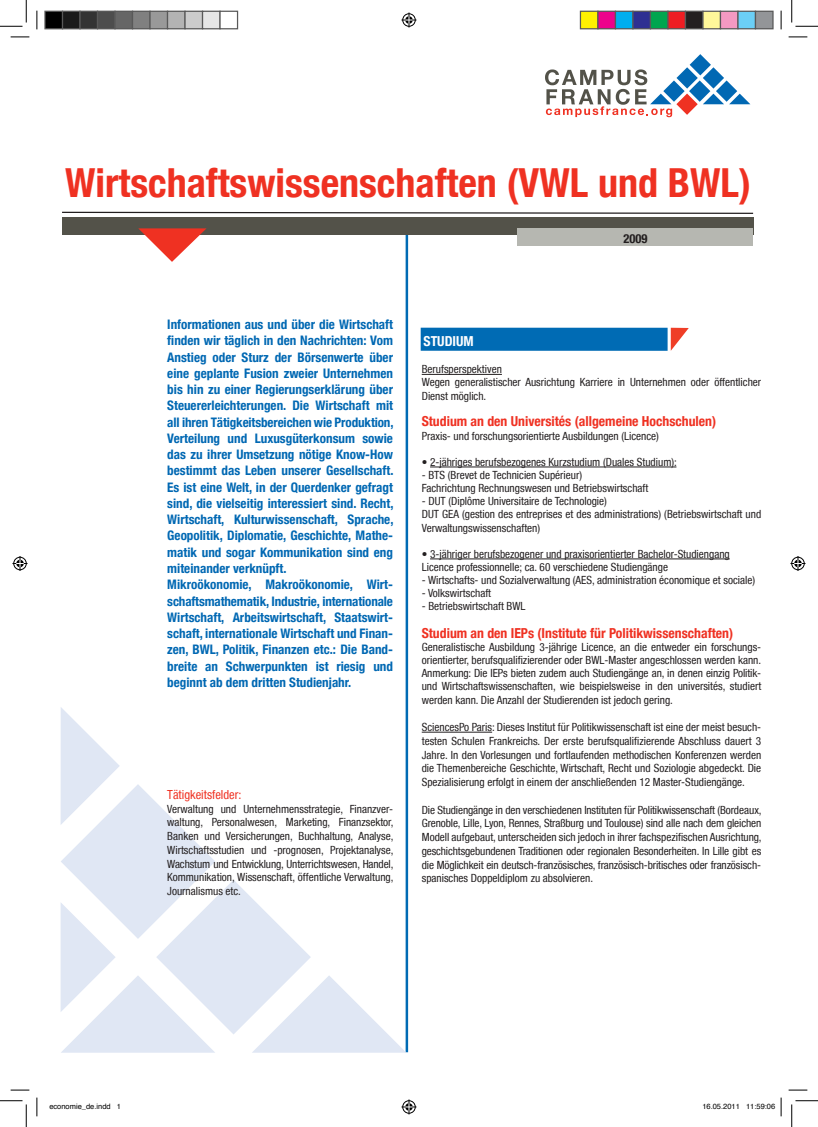
<style>
.page{position:relative;width:818px;height:1127px;background:#fff}
.page>*{position:absolute;margin:0;border:0;box-sizing:border-box;transform-origin:0 0}
.t1{font:700 condensed 40px "Helvetica Neue LT";color:#ef3122}
.t2{font:700 condensed 13.75px "Helvetica Neue LT";color:#ef3122}
.t3{font:700 condensed 13.75px "Helvetica Neue LT";color:#fff}
.t4{font:700 condensed 13.12px/16.2px "Helvetica Neue LT";color:#0168b3}
.t5{font:condensed 12.5px "Helvetica Neue LT";color:#ef3122}
.t6{font:700 condensed 12.5px "Helvetica Neue LT";color:#231f20}
.t7{font:condensed 11.25px/13.8px "Helvetica Neue LT";color:#231f20}
.t8{font:7.5px "Helvetica";color:#000}
</style>
<div class="page">
<div style="left:421px;top:327px;width:246px;height:24px;background:#006bb4"></div>
<svg style="left:671px;top:327px;width:18px;height:24px"></svg>
<svg style="left:545px;top:54px;width:205px;height:63px"></svg>
<div style="left:62px;top:217px;width:691px;height:17px;background:#535249"></div>
<svg style="left:62px;top:211px;width:692px;height:3px"></svg>
<div style="left:518px;top:228px;width:235px;height:17px;background:#b6b7b1"></div>
<svg style="left:61px;top:228px;width:347px;height:824px"></svg>
<hr style="left:422px;top:374px;width:80px;height:1px;background:#231f20">
<hr style="left:430px;top:466px;width:246px;height:1px;background:#231f20">
<hr style="left:430px;top:558px;width:300px;height:1px;background:#231f20">
<hr style="left:422px;top:731px;width:70px;height:1px;background:#231f20">
<svg style="left:11px;top:36px;width:18px;height:2px"></svg>
<svg style="left:788px;top:36px;width:19px;height:2px"></svg>
<svg style="left:11px;top:1089px;width:18px;height:1px"></svg>
<svg style="left:788px;top:1089px;width:19px;height:1px"></svg>
<svg style="left:36px;top:11px;width:2px;height:18px"></svg>
<svg style="left:36px;top:1097px;width:2px;height:18px"></svg>
<svg style="left:780px;top:11px;width:2px;height:18px"></svg>
<svg style="left:0;top:0;width:27px;height:27px"></svg>
<svg style="left:0;top:1100px;width:27px;height:26px"></svg>
<svg style="left:791px;top:0;width:27px;height:27px"></svg>
<svg style="left:791px;top:1100px;width:27px;height:26px"></svg>
<svg style="left:401px;top:13px;width:15px;height:15px"></svg>
<svg style="left:401px;top:1099px;width:15px;height:15px"></svg>
<svg style="left:13px;top:556px;width:15px;height:15px"></svg>
<svg style="left:790px;top:556px;width:15px;height:15px"></svg>
<div style="left:45px;top:11px;width:18px;height:18px;background:#000"></div>
<div style="left:44px;top:11px;width:19px;height:18px;border:1px solid #595959"></div>
<div style="left:63px;top:11px;width:17px;height:18px;background:#1a1a1a"></div>
<div style="left:62px;top:11px;width:19px;height:18px;border:1px solid #595959"></div>
<div style="left:80px;top:11px;width:18px;height:18px;background:#333"></div>
<div style="left:79px;top:11px;width:19px;height:18px;border:1px solid #595959"></div>
<div style="left:98px;top:11px;width:17px;height:18px;background:#4d4d4d"></div>
<div style="left:97px;top:11px;width:19px;height:18px;border:1px solid #595959"></div>
<div style="left:115px;top:11px;width:18px;height:18px;background:#666"></div>
<div style="left:114px;top:11px;width:19px;height:18px;border:1px solid #595959"></div>
<div style="left:133px;top:11px;width:17px;height:18px;background:#808080"></div>
<div style="left:132px;top:11px;width:19px;height:18px;border:1px solid #595959"></div>
<div style="left:150px;top:11px;width:18px;height:18px;background:#999"></div>
<div style="left:149px;top:11px;width:19px;height:18px;border:1px solid #595959"></div>
<div style="left:168px;top:11px;width:17px;height:18px;background:#b3b3b3"></div>
<div style="left:167px;top:11px;width:19px;height:18px;border:1px solid #595959"></div>
<div style="left:185px;top:11px;width:18px;height:18px;background:#ccc"></div>
<div style="left:184px;top:11px;width:19px;height:18px;border:1px solid #595959"></div>
<div style="left:203px;top:11px;width:17px;height:18px;background:#e6e6e6"></div>
<div style="left:202px;top:11px;width:19px;height:18px;border:1px solid #595959"></div>
<div style="left:219px;top:11px;width:19px;height:18px;border:1px solid #595959"></div>
<div style="left:580px;top:11px;width:18px;height:18px;background:#fff101"></div>
<div style="left:580px;top:11px;width:18px;height:18px;border:1px solid #595959"></div>
<div style="left:598px;top:11px;width:17px;height:18px;background:#ed028c"></div>
<div style="left:597px;top:11px;width:19px;height:18px;border:1px solid #595959"></div>
<div style="left:615px;top:11px;width:18px;height:18px;background:#00aeef"></div>
<div style="left:615px;top:11px;width:18px;height:18px;border:1px solid #595959"></div>
<div style="left:633px;top:11px;width:17px;height:18px;background:#2e3092"></div>
<div style="left:632px;top:11px;width:19px;height:18px;border:1px solid #595959"></div>
<div style="left:650px;top:11px;width:18px;height:18px;background:#00a54f"></div>
<div style="left:650px;top:11px;width:18px;height:18px;border:1px solid #595959"></div>
<div style="left:668px;top:11px;width:17px;height:18px;background:#ee1d23"></div>
<div style="left:667px;top:11px;width:19px;height:18px;border:1px solid #595959"></div>
<div style="left:685px;top:11px;width:18px;height:18px;background:#231f20"></div>
<div style="left:685px;top:11px;width:18px;height:18px;border:1px solid #595959"></div>
<div style="left:703px;top:11px;width:17px;height:18px;background:#fff79a"></div>
<div style="left:702px;top:11px;width:19px;height:18px;border:1px solid #595959"></div>
<div style="left:720px;top:11px;width:18px;height:18px;background:#f499c2"></div>
<div style="left:720px;top:11px;width:18px;height:18px;border:1px solid #595959"></div>
<div style="left:738px;top:11px;width:17px;height:18px;background:#6bcff6"></div>
<div style="left:737px;top:11px;width:19px;height:18px;border:1px solid #595959"></div>
<div style="left:755px;top:11px;width:18px;height:18px;background:#939598"></div>
<div style="left:755px;top:11px;width:18px;height:18px;border:1px solid #595959"></div>
<svg style="left:780px;top:1097px;width:2px;height:18px"></svg>
<h1 class="t1" style="left:65px;top:158px;width:687px">Wirtschaftswissenschaften (VWL und BWL)</h1>
<p class="t6" style="left:623px;top:231px;width:26px">2009</p>
<p class="t4" style="left:167px;top:316px;width:228px">Informationen aus und über die Wirtschaft finden wir täglich in den Nachrichten: Vom Anstieg oder Sturz der Börsenwerte über eine geplante Fusion zweier Unternehmen bis hin zu einer Regierungserklärung über Steuererleichterungen. Die Wirtschaft mit all ihren Tätigkeitsbereichen wie Produktion, Verteilung und Luxusgüterkonsum sowie das zu ihrer Umsetzung nötige Know-How bestimmt das Leben unserer Gesellschaft.<br>Es ist eine Welt, in der Querdenker gefragt sind, die vielseitig interessiert sind. Recht, Wirtschaft, Kulturwissenschaft, Sprache, Geopolitik, Diplomatie, Geschichte, Mathe&shy;matik und sogar Kommunikation sind eng miteinander verknüpft.<br>Mikroökonomie, Makroökonomie, Wirt&shy;schaftsmathematik, Industrie, internationale Wirtschaft, Arbeitswirtschaft, Staatswirt&shy;schaft, internationale Wirtschaft und Finan&shy;zen, BWL, Politik, Finanzen etc.: Die Band&shy;breite an Schwerpunkten ist riesig und beginnt ab dem dritten Studienjahr.</p>
<p class="t5" style="left:167px;top:787px;width:76px">Tätigkeitsfelder:</p>
<p class="t7" style="left:167px;top:801px;width:228px;text-align:justify">Verwaltung und Unternehmensstrategie, Finanzver&shy;waltung, Personalwesen, Marketing, Finanzsektor, Banken und Versicherungen, Buchhaltung, Analyse, Wirtschaftsstudien und -prognosen, Projektanalyse, Wachstum und Entwicklung, Unterrichtswesen, Handel, Kommunikation, Wissenschaft, öffentliche Verwaltung, Journalismus etc.</p>
<p class="t3" style="left:423px;top:333px;width:52px">STUDIUM</p>
<p class="t7" style="left:422px;top:362px;width:341px;line-height:13.1px">Berufsperspektiven<br>Wegen generalistischer Ausrichtung Karriere in Unternehmen oder öffentlicher<br>Dienst möglich.</p>
<p class="t2" style="left:422px;top:413px;width:296px">Studium an den Universités (allgemeine Hochschulen)</p>
<p class="t7" style="left:422px;top:428px;width:239px">Praxis- und forschungsorientierte Ausbildungen (Licence)</p>
<p class="t7" style="left:422px;top:455px;width:257px">• 2-jähriges berufsbezogenes Kurzstudium (Duales Studium):</p>
<p class="t7" style="left:422px;top:468px;width:228px;line-height:13.1px">- BTS (Brevet de Technicien Supérieur)<br>Fachrichtung Rechnungswesen und Betriebswirtschaft</p>
<p class="t7" style="left:422px;top:494px;width:341px;line-height:13.1px">- DUT (Diplôme Universitaire de Technologie)<br>DUT GEA (gestion des entreprises et des administrations) (Betriebswirtschaft und<br>Verwaltungswissenschaften)</p>
<p class="t7" style="left:422px;top:547px;width:309px;line-height:13.1px">• 3-jähriger berufsbezogener und praxisorientierter Bachelor-Studiengang<br>Licence professionnelle; ca. 60 verschiedene Studiengänge</p>
<p class="t7" style="left:422px;top:573px;width:335px">- Wirtschafts- und Sozialverwaltung (AES, administration économique et sociale)</p>
<p class="t7" style="left:422px;top:586px;width:71px">- Volkswirtschaft</p>
<p class="t7" style="left:422px;top:599px;width:105px">- Betriebswirtschaft BWL</p>
<p class="t2" style="left:422px;top:624px;width:313px">Studium an den IEPs (Institute für Politikwissenschaften)</p>
<p class="t7" style="left:422px;top:640px;width:341px;line-height:13.1px;text-align:justify">Generalistische Ausbildung 3-jährige Licence, an die entweder ein forschungs&shy;orientierter, berufsqualifizierender oder BWL-Master angeschlossen werden kann.<br>Anmerkung: Die IEPs bieten zudem auch Studiengänge an, in denen einzig Politik&shy;und Wirtschaftswissenschaften, wie beispielsweise in den universités, studiert werden kann. Die Anzahl der Studierenden ist jedoch gering.</p>
<p class="t7" style="left:422px;top:720px;width:341px;text-align:justify">SciencesPo Paris: Dieses Institut für Politikwissenschaft ist eine der meist besuch&shy;testen Schulen Frankreichs. Der erste berufsqualifizierende Abschluss dauert 3<br>Jahre. In den Vorlesungen und fortlaufenden methodischen Konferenzen werden die Themenbereiche Geschichte, Wirtschaft, Recht und Soziologie abgedeckt. Die Spezialisierung erfolgt in einem der anschließenden 12 Master-Studiengänge.</p>
<p class="t7" style="left:422px;top:802px;width:341px;text-align:justify">Die Studiengänge in den verschiedenen Instituten für Politikwissenschaft (Bordeaux, Grenoble, Lille, Lyon, Rennes, Straßburg und Toulouse) sind alle nach dem gleichen Modell aufgebaut, unterscheiden sich jedoch in ihrer fachspezifischen Ausrichtung, geschichtsgebundenen Traditionen oder regionalen Besonderheiten. In Lille gibt es die Möglichkeit ein deutsch-französisches, französisch-britisches oder französisch&shy;spanisches Doppeldiplom zu absolvieren.</p>
<p class="t8" style="left:49px;top:1101px;width:73px">economie_de.indd 1</p>
<p class="t8" style="left:702px;top:1101px;width:74px">16.05.2011 11:59:06</p>
</div>
